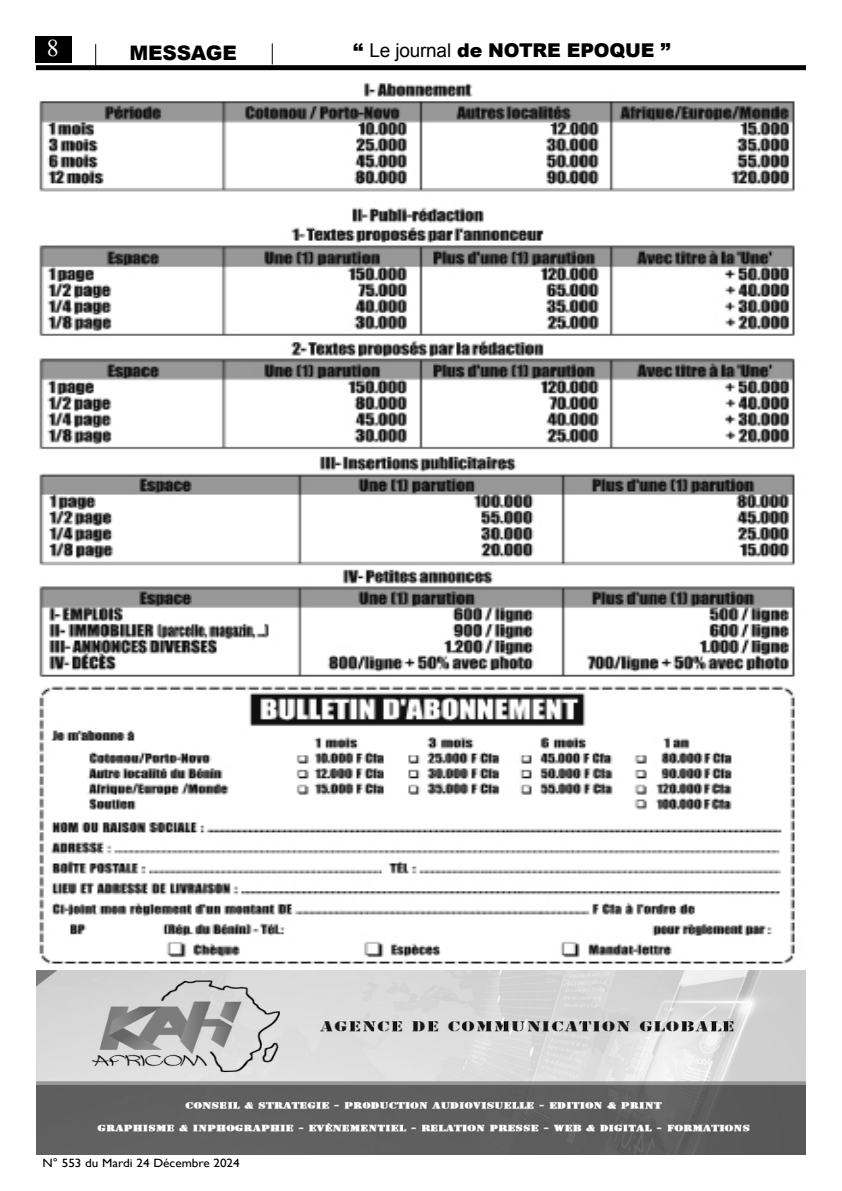
<style>
.page{position:relative;width:842px;height:1191px;background:#fff}
.page>*{position:absolute;margin:0;border:0;box-sizing:border-box;transform-origin:0 0}
.t1{font:24px "Times New Roman";color:#fff}
.t2{font:900 20px "Arial";letter-spacing:-.01em;color:#000}
.t3{font:900 19px "Arial";letter-spacing:-.01em;color:#000}
.t4{font:12px "Gill Sans";color:#000;scale:1.1 1}
.s1{font-weight:400}
</style>
<div class="page">
<div style="left:36px;top:65px;width:770px;height:5px;background:#000"></div>
<svg style="left:95px;top:44px;width:1px;height:21px"></svg>
<svg style="left:272px;top:43px;width:1px;height:21px"></svg>
<div style="left:35px;top:36px;width:37px;height:27px;background:#000"></div>
<img style="left:36px;top:83px;width:770px;height:1072px">
<h1 class="t1" style="left:47px;top:31px;width:13px">8</h1>
<h2 class="t2" style="left:129px;top:38px;width:109px">MESSAGE</h2>
<h3 class="t3" style="left:353px;top:36px;width:319px">‘‘ <span class="s1">Le journal</span> DE NOTRE EPOQUE ’’</h3>
<p class="t4" style="left:43px;top:1156px;width:181px">N° 553 du Mardi 24 Décembre 2024</p>
</div>
